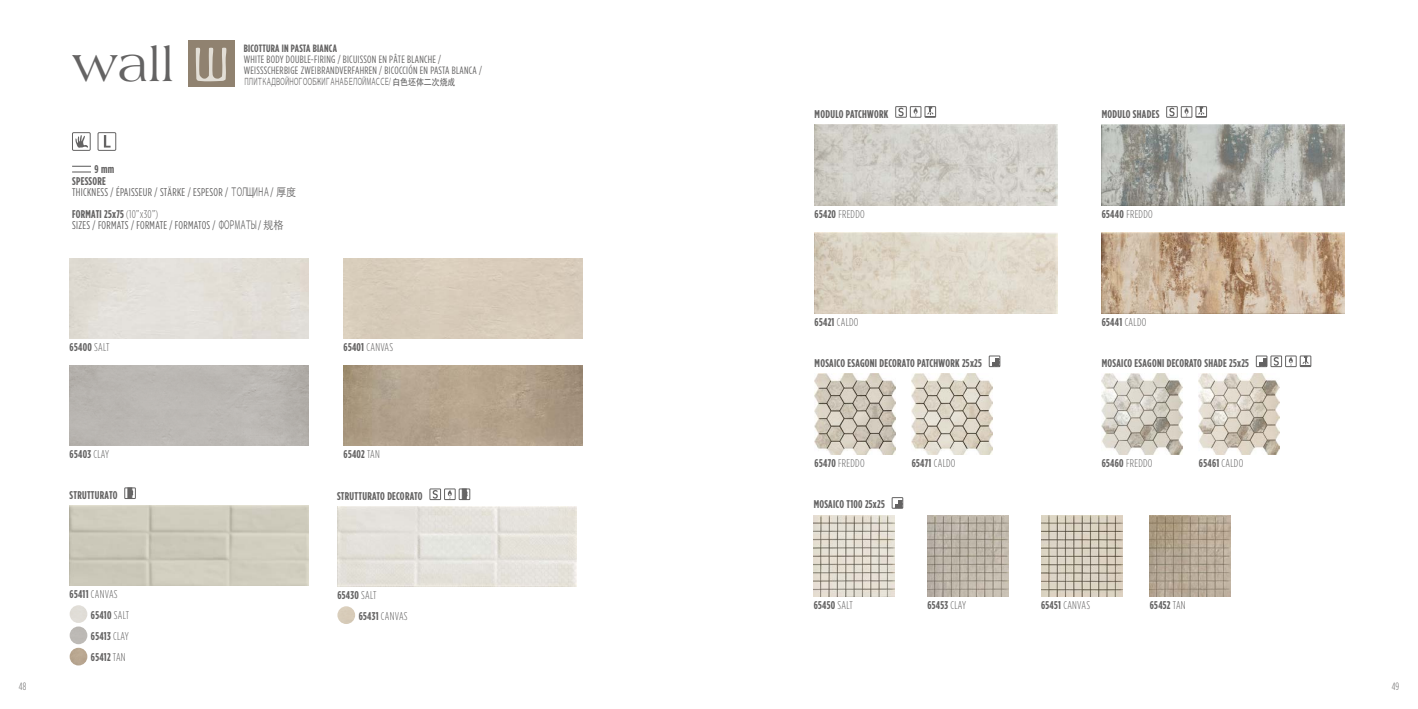
<style>
.page{position:relative;width:1418px;height:709px;background:#fff}
.page>*{position:absolute;margin:0;border:0;box-sizing:border-box;transform-origin:0 0}
.t1{font:49.5px "Americana Std";color:#646363}
.t2{font:700 11.25px/21.1px "Gotham Condensed";letter-spacing:.025em;color:#646363}
.t3{font:11.25px/11.2px "Gotham Condensed";letter-spacing:.025em;color:#646363}
.t4{font:300 11.25px "Gotham Condensed";letter-spacing:.025em;color:#646363}
.t5{font:10.62px/11.2px "Gotham Condensed";letter-spacing:.025em;color:#646363}
.t6{font:700 10.62px "Gotham Condensed";letter-spacing:.025em;color:#646363}
.t7{font:300 10.62px "Gotham Condensed";color:#646363}
.t8{font:9.38px "Koz Go Pro";letter-spacing:-.2em;color:#646363;scale:.6 1}
.s1{font-family:"SIL Hei Med Jian";font-size:8.75px}
.s2{font-weight:700}
.s3{font-family:"Koz Go Pro"}
.s4{font-family:"ST Heiti TC";font-weight:300}
.s5{font-weight:300}
</style>
<div class="page">
<div style="left:188px;top:41px;width:46px;height:46px;background:#908270"></div>
<svg style="left:196px;top:48px;width:30px;height:33px"></svg>
<img style="left:343px;top:365px;width:240px;height:80px">
<img style="left:70px;top:506px;width:239px;height:79px">
<img style="left:70px;top:605px;width:17px;height:18px;border-radius:9px">
<img style="left:70px;top:626px;width:17px;height:18px;border-radius:9px">
<img style="left:70px;top:647px;width:17px;height:18px;border-radius:9px">
<div style="left:124px;top:487px;width:12px;height:12px;border:1px solid #646363"></div>
<svg style="left:128px;top:487px;width:5px;height:11px"></svg>
<img style="left:337px;top:507px;width:239px;height:79px">
<img style="left:337px;top:606px;width:18px;height:18px;border-radius:9px">
<svg style="left:432px;top:490px;width:6px;height:8px"></svg>
<div style="left:430px;top:488px;width:11px;height:12px;border:1px solid #646363"></div>
<svg style="left:447px;top:490px;width:5px;height:8px"></svg>
<div style="left:444px;top:488px;width:11px;height:12px;border:1px solid #646363"></div>
<div style="left:459px;top:489px;width:11px;height:11px;border:1px solid #646363"></div>
<svg style="left:462px;top:489px;width:5px;height:10px"></svg>
<img style="left:814px;top:232px;width:243px;height:81px">
<img style="left:814px;top:125px;width:243px;height:80px">
<svg style="left:927px;top:108px;width:6px;height:7px"></svg>
<div style="left:924px;top:106px;width:11px;height:11px;border:1px solid #646363"></div>
<svg style="left:913px;top:108px;width:4px;height:7px"></svg>
<div style="left:910px;top:106px;width:11px;height:11px;border:1px solid #646363"></div>
<svg style="left:898px;top:108px;width:5px;height:7px"></svg>
<div style="left:895px;top:106px;width:11px;height:11px;border:1px solid #646363"></div>
<img style="left:1101px;top:232px;width:243px;height:81px">
<img style="left:1101px;top:125px;width:243px;height:81px">
<svg style="left:1198px;top:108px;width:6px;height:7px"></svg>
<div style="left:1195px;top:106px;width:11px;height:11px;border:1px solid #646363"></div>
<svg style="left:1184px;top:108px;width:4px;height:7px"></svg>
<div style="left:1181px;top:106px;width:11px;height:11px;border:1px solid #646363"></div>
<svg style="left:1169px;top:108px;width:5px;height:7px"></svg>
<div style="left:1166px;top:106px;width:11px;height:11px;border:1px solid #646363"></div>
<svg style="left:992px;top:358px;width:6px;height:7px"></svg>
<div style="left:989px;top:356px;width:11px;height:11px;border:1px solid #646363"></div>
<img style="left:814px;top:374px;width:81px;height:81px">
<img style="left:911px;top:374px;width:81px;height:81px">
<svg style="left:895px;top:500px;width:6px;height:6px"></svg>
<div style="left:892px;top:497px;width:11px;height:11px;border:1px solid #646363"></div>
<img style="left:813px;top:515px;width:81px;height:81px">
<img style="left:927px;top:515px;width:81px;height:81px">
<img style="left:1041px;top:515px;width:81px;height:81px">
<img style="left:1149px;top:515px;width:81px;height:81px">
<img style="left:1101px;top:374px;width:81px;height:81px">
<img style="left:1198px;top:374px;width:81px;height:81px">
<svg style="left:1259px;top:358px;width:6px;height:7px"></svg>
<div style="left:1256px;top:356px;width:11px;height:11px;border:1px solid #646363"></div>
<svg style="left:1302px;top:358px;width:6px;height:7px"></svg>
<div style="left:1299px;top:356px;width:11px;height:11px;border:1px solid #646363"></div>
<svg style="left:1288px;top:358px;width:4px;height:7px"></svg>
<div style="left:1285px;top:356px;width:11px;height:11px;border:1px solid #646363"></div>
<svg style="left:1273px;top:358px;width:5px;height:7px"></svg>
<div style="left:1270px;top:356px;width:11px;height:11px;border:1px solid #646363"></div>
<svg style="left:72px;top:166px;width:19px;height:6px"></svg>
<div style="left:72px;top:132px;width:19px;height:19px;border:1px solid #646363"></div>
<svg style="left:75px;top:135px;width:13px;height:13px"></svg>
<svg style="left:104px;top:135px;width:7px;height:12px"></svg>
<div style="left:98px;top:132px;width:18px;height:19px;border:1px solid #646363"></div>
<h1 class="t1" style="left:72px;top:37px;width:103px">wall</h1>
<p class="t6" style="left:244px;top:42px;width:95px">BICOTTURA IN PASTA BIANCA</p>
<p class="t5" style="left:244px;top:53px;width:240px">WHITE BODY DOUBLE-FIRING / BICUISSON EN PÂTE BLANCHE /<br>WEISSSCHERBIGE ZWEIBRANDVERFAHREN / BICOCCIÓN EN PASTA BLANCA /</p>
<p class="t8" style="left:244px;top:76px;width:354px">ПЛИТКА ДВОЙНОГО ОБЖИГА НА БЕЛОЙ МАССЕ/ <span class="s1">白色坯体二次烧成</span></p>
<p class="t2" style="left:94px;top:159px;width:21px">9 mm</p>
<p class="t3" style="left:72px;top:175px;width:226px"><span class="s2">SPESSORE<br></span>THICKNESS / ÉPAISSEUR / STÄRKE / ESPESOR / <span class="s3">ТОЛЩИНА</span> / <span class="s4">厚度</span></p>
<p class="t3" style="left:72px;top:208px;width:213px"><span class="s2">FORMATI 25x75</span> <span class="s5">(10”x30”)<br></span>SIZES / FORMATS / FORMATE / FORMATOS / <span class="s3">ФОРМАТЫ</span> / <span class="s4">规格</span></p>
<p class="t2" style="left:70px;top:337px;width:41px">65400 <span class="s5">SALT</span></p>
<p class="t4" style="left:343px;top:341px;width:51px"><span class="s2">65401</span> CANVAS</p>
<p class="t2" style="left:70px;top:443px;width:41px">65403 <span class="s5">CLAY</span></p>
<p class="t2" style="left:343px;top:443px;width:38px">65402 <span class="s5">TAN</span></p>
<p class="t2" style="left:70px;top:484px;width:49px">STRUTTURATO</p>
<p class="t2" style="left:337px;top:485px;width:87px">STRUTTURATO DECORATO</p>
<p class="t2" style="left:91px;top:583px;width:40px;text-indent:-21px">65411 <span class="s5">CANVAS<br></span>65410 <span class="s5">SALT<br></span>65413 <span class="s5">CLAY<br></span>65412 <span class="s5">TAN</span></p>
<p class="t2" style="left:359px;top:585px;width:50px;line-height:20.8px;text-indent:-21px">65430 <span class="s5">SALT<br></span>65431 <span class="s5">CANVAS</span></p>
<p class="t2" style="left:814px;top:103px;width:75px">MODULO PATCHWORK</p>
<p class="t2" style="left:1101px;top:103px;width:59px">MODULO SHADES</p>
<p class="t4" style="left:814px;top:208px;width:52px"><span class="s2">65420</span> FREDDO</p>
<p class="t4" style="left:1101px;top:208px;width:52px"><span class="s2">65440</span> FREDDO</p>
<p class="t2" style="left:814px;top:311px;width:45px">65421 <span class="s5">CALDO</span></p>
<p class="t2" style="left:1101px;top:311px;width:46px">65441 <span class="s5">CALDO</span></p>
<p class="t2" style="left:814px;top:352px;width:169px">MOSAICO ESAGONI DECORATO PATCHWORK 25x25</p>
<p class="t2" style="left:1101px;top:352px;width:149px">MOSAICO ESAGONI DECORATO SHADE 25x25</p>
<p class="t4" style="left:814px;top:457px;width:51px"><span class="s2">65470</span> FREDDO</p>
<p class="t2" style="left:911px;top:453px;width:45px">65471 <span class="s5">CALDO</span></p>
<p class="t2" style="left:813px;top:494px;width:73px">MOSAICO T100 25x25</p>
<p class="t4" style="left:1101px;top:457px;width:52px"><span class="s2">65460</span> FREDDO</p>
<p class="t2" style="left:1198px;top:453px;width:46px">65461 <span class="s5">CALDO</span></p>
<p class="t2" style="left:813px;top:594px;width:41px">65450 <span class="s5">SALT</span></p>
<p class="t2" style="left:927px;top:594px;width:40px">65453 <span class="s5">CLAY</span></p>
<p class="t4" style="left:1041px;top:599px;width:50px"><span class="s2">65451</span> CANVAS</p>
<p class="t2" style="left:1149px;top:594px;width:37px">65452 <span class="s5">TAN</span></p>
<p class="t7" style="left:19px;top:681px;width:9px">48</p>
<p class="t7" style="left:1391px;top:681px;width:9px">49</p>
</div>
